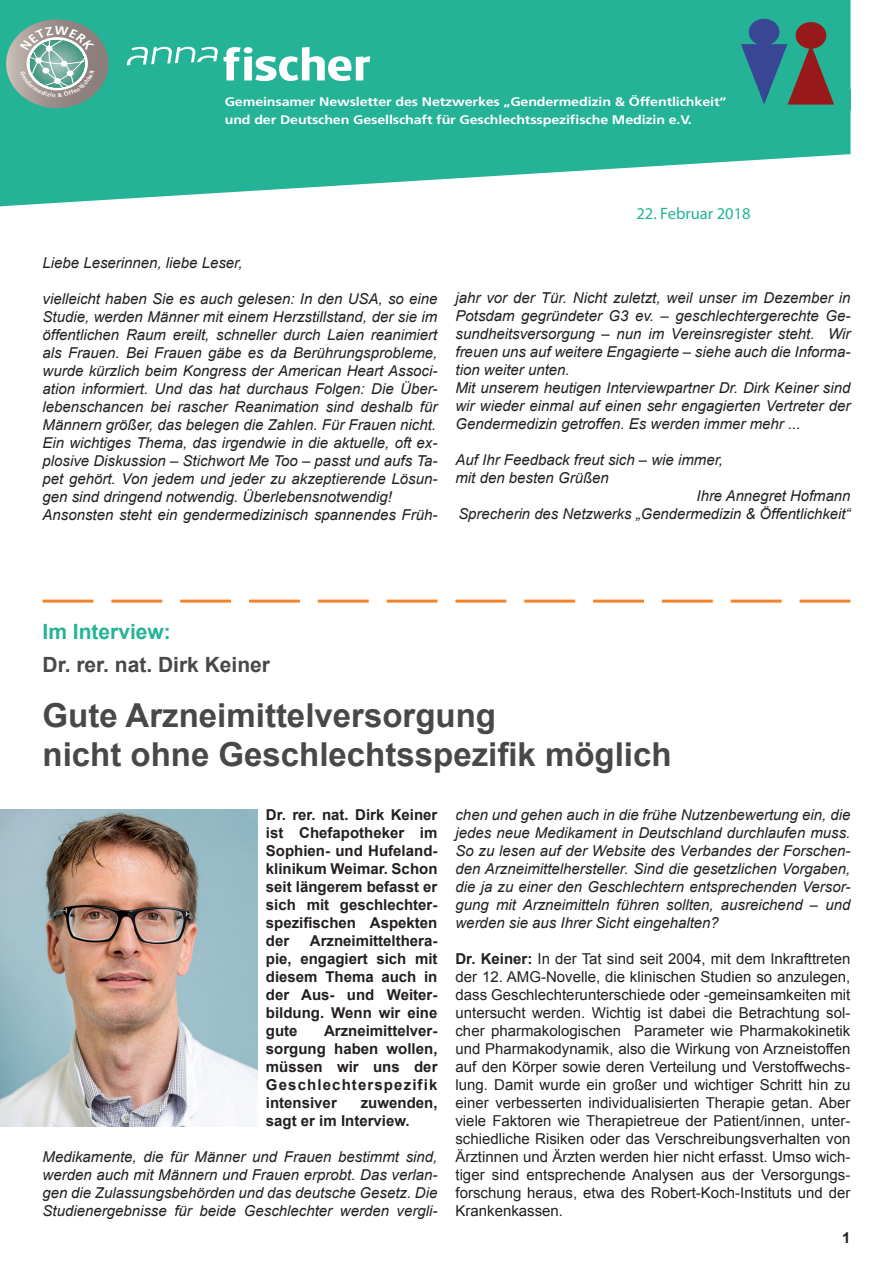
<style>
.page{position:relative;width:893px;height:1263px;background:#fff}
.page>*{position:absolute;margin:0;border:0;box-sizing:border-box;transform-origin:0 0}
.t1{font:700 33px/39.6px "Arial";color:#46484a}
.t2{font:700 21px "Arial";color:#46484a}
.t3{font:700 21px "Arial";color:#24b396}
.t4{font:16.5px "Myriad Pro";color:#24b396}
.t5{font:italic 15px/18px "Arial";color:#231f20}
.t6{font:15px/18px "Arial";color:#231f20;text-align:justify}
.t7{font:700 15px/18px "Arial";color:#231f20;text-align:justify}
.t8{font:700 12.45px/17.9px "Frutiger";letter-spacing:-.01em;color:#fff;scale:1.15 1}
.s1{font-weight:700}
</style>
<div class="page">
<svg style="left:43px;top:600px;width:807px;height:3px"></svg>
<svg style="left:0;top:0;width:851px;height:206px;fill:#24b396"></svg>
<svg style="left:224px;top:47px;width:146px;height:34px"></svg>
<svg style="left:127px;top:47px;width:91px;height:18px"></svg>
<div style="left:225px;top:96px;width:592px;height:45px;background:#24b396"></div>
<div style="left:749px;top:19px;width:30px;height:26px;background:#384693;border-radius:50%"></div>
<div style="left:796px;top:22px;width:30px;height:27px;background:#98191a;border-radius:50%"></div>
<svg style="left:741px;top:44px;width:108px;height:61px;background:#427778"></svg>
<div style="left:838px;top:89px;width:13px;height:21px;background:#24b396"></div>
<div style="left:649px;top:176px;width:86px;height:21px;background:#fff"></div>
<img style="left:0;top:809px;width:257px;height:318px">
<svg style="left:6px;top:19px;width:102px;height:89px;background:#82a79b"></svg>
<p class="t8" style="left:225px;top:93px;width:438px">Gemeinsamer Newsletter des Netzwerkes „Gendermedizin &amp; Öffentlichkeit“ und der Deutschen Gesellschaft für Geschlechtsspezifische Medizin e.V.</p>
<p class="t4" style="left:636px;top:203px;width:116px">22. Februar 2018</p>
<p class="t5" style="left:43px;top:253px;width:202px">Liebe Leserinnen, liebe Leser,</p>
<p class="t5" style="left:43px;top:289px;width:396px">vielleicht haben Sie es auch gelesen: In den USA, so eine Studie, werden Männer mit einem Herzstillstand, der sie im öffentlichen Raum ereilt, schneller durch Laien reanimiert als Frauen. Bei Frauen gäbe es da Berührungsprobleme, wurde kürzlich beim Kongress der American Heart Associ&shy;ation informiert. Und das hat durchaus Folgen: Die Über&shy;lebenschancen bei rascher Reanimation sind deshalb für Männern größer, das belegen die Zahlen. Für Frauen nicht.<br>Ein wichtiges Thema, das irgendwie in die aktuelle, oft ex&shy;plosive Diskussion – Stichwort Me Too – passt und aufs Ta&shy;pet gehört. Von jedem und jeder zu akzeptierende Lösun&shy;gen sind dringend notwendig. Überlebensnotwendig!<br>Ansonsten steht ein gendermedizinisch spannendes Früh-</p>
<p class="t5" style="left:455px;top:289px;width:396px">jahr vor der Tür. Nicht zuletzt, weil unser im Dezember in Potsdam gegründeter G3 ev. – geschlechtergerechte Ge&shy;sundheitsversorgung – nun im Vereinsregister steht. Wir freuen uns auf weitere Engagierte – siehe auch die Informa&shy;tion weiter unten.<br>Mit unserem heutigen Interviewpartner Dr. Dirk Keiner sind wir wieder einmal auf einen sehr engagierten Vertreter der Gendermedizin getroffen. Es werden immer mehr ...</p>
<p class="t5" style="left:455px;top:451px;width:269px">Auf Ihr Feedback freut sich – wie immer,</p>
<p class="t5" style="left:455px;top:469px;width:155px">mit den besten Grüßen</p>
<p class="t5" style="left:697px;top:487px;width:155px">Ihre Annegret Hofmann</p>
<p class="t5" style="left:458px;top:505px;width:393px">Sprecherin des Netzwerks „Gendermedizin &amp; Öffentlichkeit“</p>
<h2 class="t3" style="left:43px;top:618px;width:130px">Im Interview:</h2>
<h2 class="t2" style="left:43px;top:651px;width:229px">Dr. rer. nat. Dirk Keiner</h2>
<h1 class="t1" style="left:43px;top:696px;width:631px">Gute Arzneimittelversorgung<br>nicht ohne Geschlechtsspezifik möglich</h1>
<p class="t7" style="left:266px;top:806px;width:173px">Dr. rer. nat. Dirk Keiner ist Chefapotheker im Sophien- und Hufeland&shy;klinikum Weimar. Schon seit längerem befasst er sich mit geschlechter&shy;spezifischen Aspekten der</p>
<p class="t7" style="left:266px;top:932px;width:173px;text-indent:44px">Arzneimittelthera&shy;pie, engagiert sich mit diesem Thema auch in der Aus- und Weiter&shy;bildung. Wenn wir eine gute</p>
<p class="t7" style="left:266px;top:1022px;width:173px;text-indent:58px">Arzneimittelver&shy;sorgung haben wollen, müssen wir uns der Geschlechterspezifik intensiver</p>
<p class="t7" style="left:266px;top:1094px;width:173px;text-indent:95px">zuwenden, sagt er im Interview.</p>
<p class="t5" style="left:43px;top:1148px;width:396px;text-align:justify">Medikamente, die für Männer und Frauen bestimmt sind, werden auch mit Männern und Frauen erprobt. Das verlan&shy;gen die Zulassungsbehörden und das deutsche Gesetz. Die Studienergebnisse für beide Geschlechter werden vergli-</p>
<p class="t5" style="left:455px;top:806px;width:396px;text-align:justify">chen und gehen auch in die frühe Nutzenbewertung ein, die jedes neue Medikament in Deutschland durchlaufen muss.<br>So zu lesen auf der Website des Verbandes der Forschen&shy;den Arzneimittelhersteller. Sind die gesetzlichen Vorgaben, die ja zu einer den Geschlechtern entsprechenden Versor&shy;gung mit Arzneimitteln führen sollten, ausreichend – und werden sie aus Ihrer Sicht eingehalten?</p>
<p class="t6" style="left:455px;top:950px;width:396px"><span class="s1">Dr. Keiner:</span> In der Tat sind seit 2004, mit dem Inkrafttreten der 12. AMG-Novelle, die klinischen Studien so anzulegen, dass Geschlechterunterschiede oder -gemeinsamkeiten mit untersucht werden. Wichtig ist dabei die Betrachtung sol&shy;cher pharmakologischen Parameter wie Pharmakokinetik und Pharmakodynamik, also die Wirkung von Arzneistoffen auf den Körper sowie deren Verteilung und Verstoffwechs&shy;lung. Damit wurde ein großer und wichtiger Schritt hin zu einer verbesserten individualisierten Therapie getan. Aber viele Faktoren wie Therapietreue der Patient/innen, unter&shy;schiedliche Risiken oder das Verschreibungsverhalten von Ärztinnen und Ärzten werden hier nicht erfasst. Umso wich&shy;tiger sind entsprechende Analysen aus der Versorgungs&shy;forschung heraus, etwa des Robert-Koch-Instituts und der Krankenkassen.</p>
<p class="t7" style="left:842px;top:1229px;width:10px">1</p>
</div>
